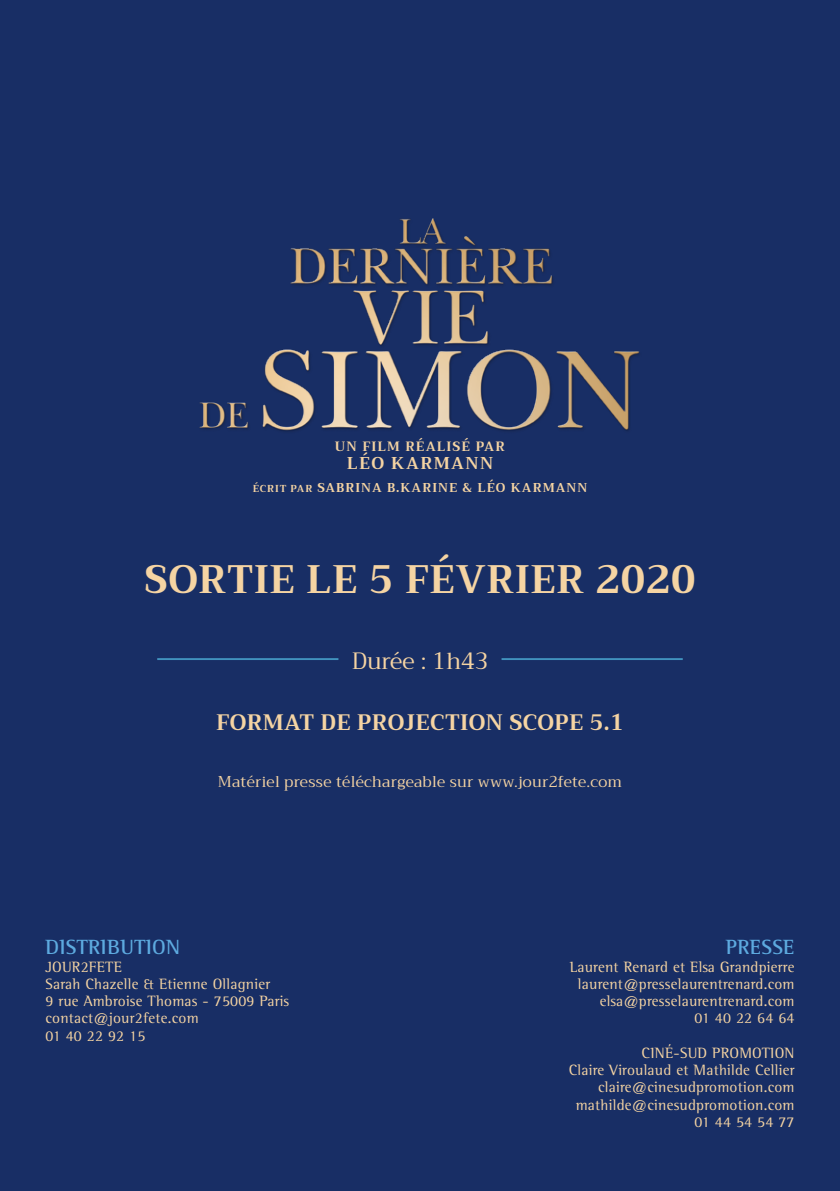
<style>
.page{position:relative;width:840px;height:1191px;background:#fff}
.page>*{position:absolute;margin:0;border:0;box-sizing:border-box;transform-origin:0 0}
.t1{font:700 38.8px "Trirong";letter-spacing:.015em;color:#f5d4a3}
.t2{font:23px "Trirong";color:#f5d4a3}
.t3{font:700 21.8px "Trirong";letter-spacing:.015em;color:#f5d4a3}
.t4{font:700 21px "AT Rotis Semi Serif";letter-spacing:.015em;color:#5daadf}
.t5{font:700 16.6px "Trirong";letter-spacing:.08em;color:#f5d4a3}
.t6{font:15.4px/17.2px "AT Rotis Semi Serif";letter-spacing:.015em;color:#f5d4a3;text-align:right}
.t7{font:15.4px "Trirong";letter-spacing:.015em;color:#f5d4a3}
.t8{font:700 13.2px "Trirong";letter-spacing:.08em;color:#f5d4a3}
.t9{font:700 12.6px "Trirong";letter-spacing:.08em;color:#f5d4a3}
.s1{font-size:9.8px}
</style>
<div class="page">
<div style="left:0;top:0;width:839px;height:1191px;background:#182e65"></div>
<hr style="left:157px;top:658px;width:181px;height:2px;background:#4192be">
<hr style="left:501px;top:658px;width:181px;height:2px;background:#4192be">
<img style="left:199px;top:218px;width:441px;height:214px">
<p class="t8" style="left:335px;top:435px;width:171px">UN FILM RÉALISÉ PAR</p>
<p class="t5" style="left:346px;top:449px;width:148px">LÉO KARMANN</p>
<p class="t9" style="left:252px;top:477px;width:336px"><span class="s1">ÉCRIT PAR</span> SABRINA B.KARINE &amp; LÉO KARMANN</p>
<h1 class="t1" style="left:144px;top:547px;width:552px">SORTIE LE 5 FÉVRIER 2020</h1>
<h2 class="t2" style="left:351px;top:642px;width:138px">Durée : 1h43</h2>
<h3 class="t3" style="left:216px;top:705px;width:409px">FORMAT DE PROJECTION SCOPE 5.1</h3>
<p class="t7" style="left:218px;top:769px;width:405px">Matériel presse téléchargeable sur www.jour2fete.com</p>
<h3 class="t4" style="left:45px;top:935px;width:136px">DISTRIBUTION</h3>
<p class="t6" style="left:45px;top:958px;width:245px;text-align:left">JOUR2FETE<br>Sarah Chazelle &amp; Etienne Ollagnier<br>9 rue Ambroise Thomas - 75009 Paris contact@jour2fete.com<br>01 40 22 92 15</p>
<h3 class="t4" style="left:725px;top:935px;width:70px">PRESSE</h3>
<p class="t6" style="left:569px;top:958px;width:226px">Laurent Renard et Elsa Grandpierre laurent@presselaurentrenard.com elsa@presselaurentrenard.com<br>01 40 22 64 64</p>
<p class="t6" style="left:568px;top:1044px;width:227px">CINÉ-SUD PROMOTION<br>Claire Viroulaud et Mathilde Cellier claire@cinesudpromotion.com mathilde@cinesudpromotion.com<br>01 44 54 54 77</p>
</div>
